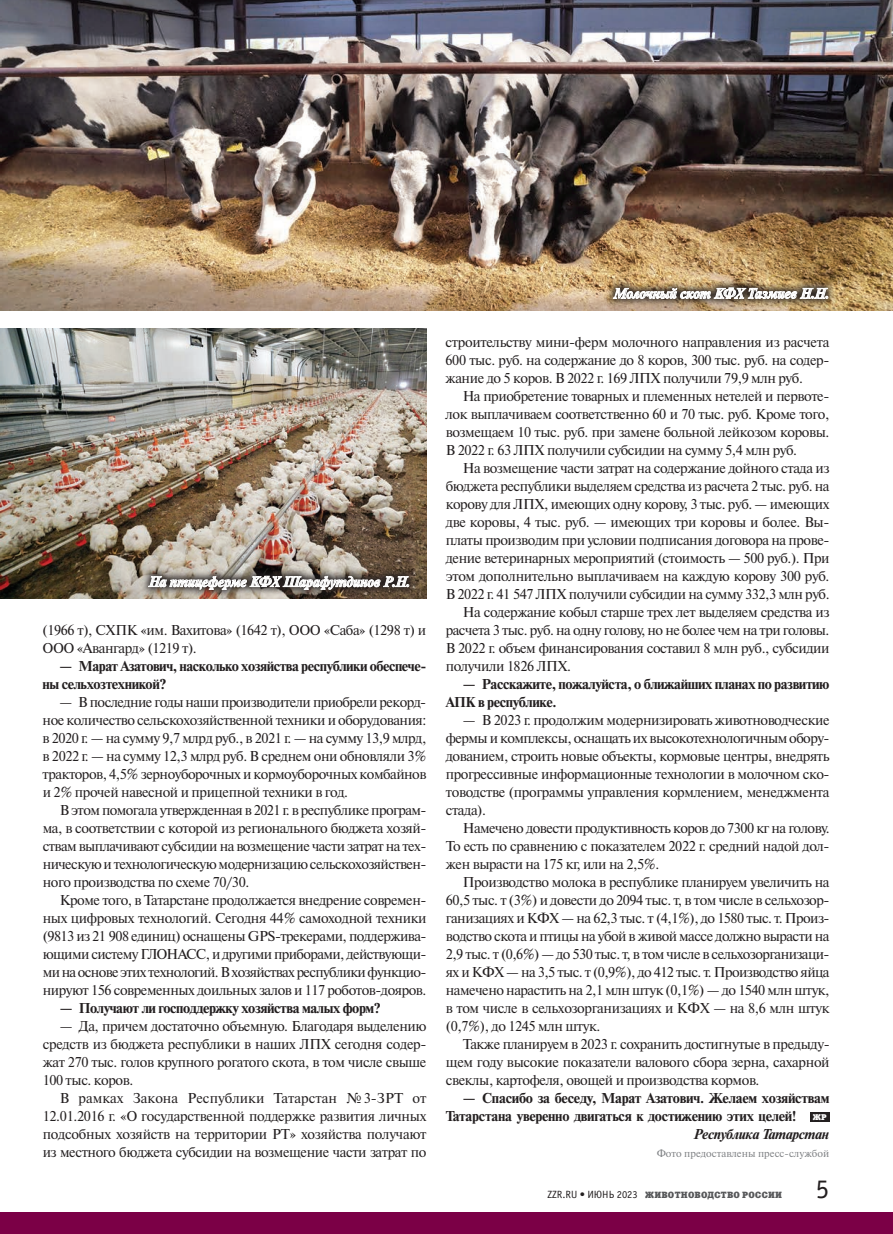
<style>
.page{position:relative;width:893px;height:1234px;background:#fff}
.page>*{position:absolute;margin:0;border:0;box-sizing:border-box;transform-origin:0 0}
.t1{font:27px "Officina Sans C";color:#231f20}
.t2{font:14.25px/18px "Newton C";letter-spacing:-.03em;color:#231f20;text-align:justify}
.t3{font:700 14.25px/18px "Newton C";letter-spacing:-.03em;color:#231f20}
.t4{font:italic 700 14.25px "Newton C";letter-spacing:-.01em;color:#fff}
.t5{font:10.5px "Newton C";color:#808285}
.t6{font:9px "Xenia C";letter-spacing:.025em;color:#57585a}
.s1{font-family:"Xenia C";font-weight:400;font-size:8.25px;color:#fff}
.s2{font-style:italic}
.s3{font-family:"Officina Sans C";font-size:10.5px;color:#231f20}
</style>
<div class="page">
<div style="left:810px;top:1111px;width:19px;height:10px;background:#231f20"></div>
<div style="left:0;top:1212px;width:893px;height:21px;background:#7b0046"></div>
<img style="left:0;top:0;width:893px;height:311px">
<img style="left:0;top:329px;width:426px;height:270px">
<svg style="left:604px;top:279px;width:233px;height:28px"></svg>
<svg style="left:613px;top:285px;width:215px;height:14px"></svg>
<svg style="left:140px;top:567px;width:278px;height:31px"></svg>
<svg style="left:148px;top:574px;width:261px;height:15px"></svg>
<p class="t4" style="left:149px;top:574px;width:263px">На птицеферме КФХ Шарафутдинов Р.Н.</p>
<p class="t2" style="left:43px;top:621px;width:385px">(1966 т), СХПК «им. Вахитова» (1642 т), ООО «Саба» (1298 т) и<br>ООО «Авангард» (1219 т).</p>
<p class="t3" style="left:43px;top:657px;width:385px;text-indent:17px">— Марат Азатович, насколько хозяйства республики обеспече‑ ны сельхозтехникой?</p>
<p class="t2" style="left:43px;top:693px;width:385px;text-indent:17px">— В последние годы наши производители приобрели рекорд&shy;ное количество сельскохозяйственной техники и оборудования: в 2020 г. — на сумму 9,7 млрд руб., в 2021 г. — на сумму 13,9 млрд, в 2022 г. — на сумму 12,3 млрд руб. В среднем они обновляли 3% тракторов, 4,5% зерноуборочных и кормоуборочных комбайнов и 2% прочей навесной и прицепной техники в год.</p>
<p class="t2" style="left:43px;top:801px;width:385px;text-indent:17px">В этом помогала утвержденная в 2021 г. в республике програм&shy;ма, в соответствии с которой из регионального бюджета хозяй&shy;ствам выплачивают субсидии на возмещение части затрат на тех&shy;ническую и технологическую модернизацию сельскохозяйствен&shy;ного производства по схеме 70/30.</p>
<p class="t2" style="left:43px;top:891px;width:385px;text-indent:17px">Кроме того, в Татарстане продолжается внедрение современ&shy;ных цифровых технологий. Сегодня 44% самоходной техники (9813 из 21 908 единиц) оснащены GPS-трекерами, поддержива&shy;ющими систему ГЛОНАСС, и другими приборами, действующи&shy;ми на основе этих технологий. В хозяйствах республики функцио&shy;нируют 156 современных доильных залов и 117 роботов-дояров.</p>
<p class="t3" style="left:60px;top:999px;width:323px">— Получают ли господдержку хозяйства малых форм?</p>
<p class="t2" style="left:43px;top:1017px;width:385px;text-indent:17px">— Да, причем достаточно объемную. Благодаря выделению средств из бюджета республики в наших ЛПХ сегодня содер&shy;жат 270 тыс. голов крупного рогатого скота, в том числе свыше 100 тыс. коров.</p>
<p class="t2" style="left:43px;top:1089px;width:385px;text-indent:17px">В рамках Закона Республики Татарстан №3‑ЗРТ от 12.01.2016 г. «О государственной поддержке развития личных подсобных хозяйств на территории РТ» хозяйства получают из местного бюджета субсидии на возмещение части затрат по</p>
<p class="t4" style="left:613px;top:286px;width:217px">Молочный скот КФХ Тазмиев Н.Н.</p>
<p class="t2" style="left:446px;top:333px;width:385px">строительству мини-ферм молочного направления из расчета 600 тыс. руб. на содержание до 8 коров, 300 тыс. руб. на содер&shy;жание до 5 коров. В 2022 г. 169 ЛПХ получили 79,9 млн руб.</p>
<p class="t2" style="left:446px;top:387px;width:385px;text-indent:17px">На приобретение товарных и племенных нетелей и первоте&shy;лок выплачиваем соответственно 60 и 70 тыс. руб. Кроме того, возмещаем 10 тыс. руб. при замене больной лейкозом коровы.<br>В 2022 г. 63 ЛПХ получили субсидии на сумму 5,4 млн руб.</p>
<p class="t2" style="left:463px;top:459px;width:368px">На возмещение части затрат на содержание дойного стада из</p>
<p class="t2" style="left:446px;top:477px;width:385px">бюджета республики выделяем средства из расчета 2 тыс. руб. на</p>
<p class="t2" style="left:446px;top:495px;width:385px">корову для ЛПХ, имеющих одну корову, 3 тыс. руб. — имеющих</p>
<p class="t2" style="left:446px;top:513px;width:385px">две коровы, 4 тыс. руб. — имеющих три коровы и более. Вы-</p>
<p class="t2" style="left:446px;top:531px;width:385px">платы производим при условии подписания договора на прове-</p>
<p class="t2" style="left:446px;top:549px;width:385px">дение ветеринарных мероприятий (стоимость — 500 руб.). При</p>
<p class="t2" style="left:446px;top:567px;width:385px">этом дополнительно выплачиваем на каждую корову 300 руб.</p>
<p class="t2" style="left:446px;top:585px;width:385px">В 2022 г. 41 547 ЛПХ получили субсидии на сумму 332,3 млн руб.</p>
<p class="t2" style="left:463px;top:603px;width:368px">На содержание кобыл старше трех лет выделяем средства из</p>
<p class="t2" style="left:446px;top:621px;width:385px">расчета 3 тыс. руб. на одну голову, но не более чем на три головы.</p>
<p class="t2" style="left:446px;top:639px;width:385px">В 2022 г. объем финансирования составил 8 млн руб., субсидии</p>
<p class="t2" style="left:446px;top:657px;width:127px">получили 1826 ЛПХ.</p>
<p class="t3" style="left:446px;top:674px;width:385px;text-indent:17px">— Расскажите, пожалуйста, о ближайших планах по развитию<br>АПК в республике.</p>
<p class="t2" style="left:446px;top:711px;width:385px;text-indent:17px">— В 2023 г. продолжим модернизировать животноводческие фермы и комплексы, оснащать их высокотехнологичным обору&shy;дованием, строить новые объекты, кормовые центры, внедрять прогрессивные информационные технологии в молочном ско&shy;товодстве (программы управления кормлением, менеджмента стада).</p>
<p class="t2" style="left:446px;top:819px;width:385px;text-indent:17px">Намечено довести продуктивность коров до 7300 кг на голову.<br>То есть по сравнению с показателем 2022 г. средний надой дол&shy;жен вырасти на 175 кг, или на 2,5%.</p>
<p class="t2" style="left:446px;top:873px;width:385px;text-indent:17px">Производство молока в республике планируем увеличить на 60,5 тыс. т (3%) и довести до 2094 тыс. т, в том числе в сельхозор&shy;ганизациях и КФХ — на 62,3 тыс. т (4,1%), до 1580 тыс. т. Произ&shy;водство скота и птицы на убой в живой массе должно вырасти на 2,9 тыс. т (0,6%) — до 530 тыс. т, в том числе в сельхозорганизаци&shy;ях и КФХ — на 3,5 тыс. т (0,9%), до 412 тыс. т. Производство яйца намечено нарастить на 2,1 млн штук (0,1%) — до 1540 млн штук, в том числе в сельхозорганизациях и КФХ — на 8,6 млн штук (0,7%), до 1245 млн штук.</p>
<p class="t2" style="left:446px;top:1035px;width:385px;text-indent:17px">Также планируем в 2023 г. сохранить достигнутые в предыду&shy;щем году высокие показатели валового сбора зерна, сахарной свеклы, картофеля, овощей и производства кормов.</p>
<p class="t3" style="left:446px;top:1088px;width:385px;text-align:right">— Спасибо за беседу, Марат Азатович. Желаем хозяйствам<br>Татарстана уверенно двигаться к достижению этих целей! <span class="s1">ЖР<br></span><span class="s2">Республика Татарстан</span></p>
<p class="t5" style="left:657px;top:1147px;width:174px">Фото предоставлены пресс-службой</p>
<p class="t6" style="left:547px;top:1188px;width:236px"><span class="s3">ZZR.RU • ИЮНЬ 2023</span> ЖИВОТНОВОДСТВО РОССИИ</p>
<h1 class="t1" style="left:816px;top:1174px;width:15px">5</h1>
</div>
